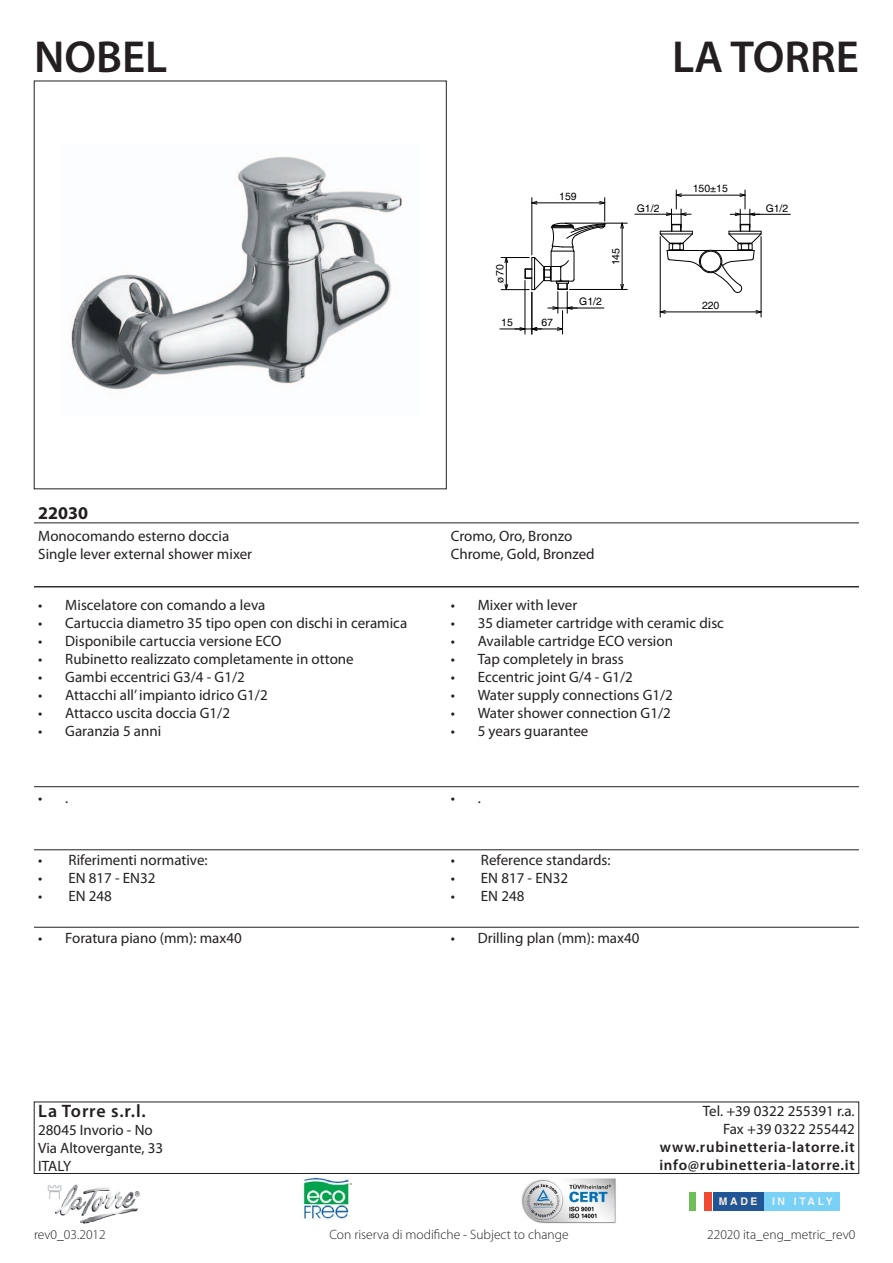
<style>
.page{position:relative;width:893px;height:1263px;background:#fff}
.page>*{position:absolute;margin:0;border:0;box-sizing:border-box;transform-origin:0 0}
.t1{font:600 45px "Myriad Pro";color:#231f20}
.t2{font:600 18px "Myriad Pro";letter-spacing:.05em;color:#231f20}
.t3{font:700 18px "Myriad Pro";color:#231f20}
.t4{font:15px/18px "Myriad Pro";color:#231f20}
.t5{font:600 15px/18px "Myriad Pro";letter-spacing:.05em;color:#231f20}
.t6{font:300 13.5px "Myriad Pro";color:#231f20}
.t7{font:10.5px "Helvetica";color:#000}
.t8{font:700 10.5px "Helvetica";letter-spacing:.25em;color:#f2f3f4}
.t9{font:700 10.5px "Helvetica";color:#feeddb}
</style>
<div class="page">
<div style="left:34px;top:1102px;width:825px;height:72px;border:1px solid #231f20"></div>
<img style="left:47px;top:1184px;width:93px;height:40px">
<hr style="left:34px;top:586px;width:825px;height:1px;background:#231f20">
<hr style="left:34px;top:523px;width:825px;height:1px;background:#231f20">
<hr style="left:34px;top:849px;width:825px;height:1px;background:#231f20">
<hr style="left:34px;top:927px;width:825px;height:1px;background:#231f20">
<hr style="left:34px;top:786px;width:825px;height:1px;background:#231f20">
<hr style="left:34px;top:587px;width:825px;height:1px;background:#231f20">
<div style="left:713px;top:1192px;width:52px;height:18px;background:#205696"></div>
<div style="left:765px;top:1192px;width:75px;height:18px;background:#79d2f6"></div>
<div style="left:689px;top:1192px;width:8px;height:18px;background:#6ebf59"></div>
<div style="left:704px;top:1192px;width:8px;height:18px;background:#ef4b33"></div>
<img style="left:521px;top:1178px;width:95px;height:45px">
<img style="left:303px;top:1178px;width:49px;height:42px">
<img style="left:71px;top:156px;width:332px;height:234px">
<hr style="left:635px;top:214px;width:31px;height:1px;background:#000">
<hr style="left:750px;top:214px;width:40px;height:1px;background:#000">
<hr style="left:660px;top:237px;width:1px;height:80px;background:#000">
<hr style="left:761px;top:237px;width:1px;height:80px;background:#000">
<hr style="left:665px;top:312px;width:91px;height:1px;background:#000">
<svg style="left:660px;top:310px;width:6px;height:4px"></svg>
<svg style="left:755px;top:310px;width:7px;height:4px"></svg>
<svg style="left:659px;top:190px;width:103px;height:103px"></svg>
<hr style="left:569px;top:289px;width:58px;height:1px;background:#000">
<hr style="left:565px;top:223px;width:62px;height:1px;background:#000">
<hr style="left:622px;top:228px;width:1px;height:56px;background:#000">
<svg style="left:620px;top:284px;width:4px;height:5px"></svg>
<svg style="left:620px;top:222px;width:4px;height:7px"></svg>
<svg style="left:500px;top:198px;width:106px;height:136px"></svg>
<h1 class="t1" style="left:34px;top:28px;width:135px">NOBEL</h1>
<h1 class="t1" style="left:672px;top:28px;width:188px">LA TORRE</h1>
<p class="t7" style="left:559px;top:190px;width:19px">159</p>
<p class="t7" style="left:494px;top:283px;width:20px;rotate:-90deg">ø70</p>
<p class="t7" style="left:501px;top:316px;width:13px">15</p>
<p class="t7" style="left:541px;top:316px;width:13px">67</p>
<p class="t7" style="left:610px;top:265px;width:19px;rotate:-90deg">145</p>
<p class="t7" style="left:579px;top:296px;width:24px">G1/2</p>
<p class="t7" style="left:693px;top:183px;width:37px">150±15</p>
<p class="t7" style="left:637px;top:202px;width:24px">G1/2</p>
<p class="t7" style="left:766px;top:202px;width:24px">G1/2</p>
<p class="t7" style="left:702px;top:299px;width:19px">220</p>
<p class="t3" style="left:38px;top:501px;width:51px">22030</p>
<p class="t4" style="left:38px;top:527px;width:215px">Monocomando esterno doccia<br>Single lever external shower mixer</p>
<p class="t4" style="left:38px;top:595px;width:229px">• Miscelatore con comando a leva</p>
<p class="t4" style="left:38px;top:613px;width:370px">• Cartuccia diametro 35 tipo open con dischi in ceramica</p>
<p class="t4" style="left:38px;top:631px;width:245px">• Disponibile cartuccia versione ECO</p>
<p class="t4" style="left:38px;top:649px;width:317px">• Rubinetto realizzato completamente in ottone</p>
<p class="t4" style="left:38px;top:667px;width:208px">• Gambi eccentrici G3/4 - G1/2</p>
<p class="t4" style="left:38px;top:685px;width:231px">• Attacchi all’ impianto idrico G1/2</p>
<p class="t4" style="left:38px;top:703px;width:193px">• Attacco uscita doccia G1/2</p>
<p class="t4" style="left:38px;top:721px;width:125px">• Garanzia 5 anni</p>
<p class="t4" style="left:451px;top:527px;width:146px">Cromo, Oro, Bronzo<br>Chrome, Gold, Bronzed</p>
<p class="t4" style="left:451px;top:595px;width:128px">• Mixer with lever</p>
<p class="t4" style="left:451px;top:613px;width:275px">• 35 diameter cartridge with ceramic disc</p>
<p class="t4" style="left:451px;top:631px;width:224px">• Available cartridge ECO version</p>
<p class="t4" style="left:451px;top:649px;width:175px">• Tap completely in brass</p>
<p class="t4" style="left:451px;top:667px;width:184px">• Eccentric joint G/4 - G1/2</p>
<p class="t4" style="left:451px;top:685px;width:224px">• Water supply connections G1/2</p>
<p class="t4" style="left:451px;top:703px;width:222px">• Water shower connection G1/2</p>
<p class="t4" style="left:451px;top:721px;width:139px">• 5 years guarantee</p>
<p class="t4" style="left:38px;top:789px;width:32px">• .</p>
<p class="t4" style="left:451px;top:789px;width:32px">• .</p>
<p class="t4" style="left:38px;top:851px;width:171px">• Riferimenti normative:</p>
<p class="t4" style="left:38px;top:869px;width:119px">• EN 817 - EN32</p>
<p class="t4" style="left:38px;top:887px;width:75px">• EN 248</p>
<p class="t4" style="left:451px;top:851px;width:161px">• Reference standards:</p>
<p class="t4" style="left:451px;top:869px;width:119px">• EN 817 - EN32</p>
<p class="t4" style="left:451px;top:887px;width:75px">• EN 248</p>
<p class="t4" style="left:38px;top:929px;width:205px">• Foratura piano (mm): max40</p>
<p class="t4" style="left:451px;top:929px;width:190px">• Drilling plan (mm): max40</p>
<p class="t2" style="left:38px;top:1100px;width:109px">La Torre s.r.l.</p>
<p class="t4" style="left:38px;top:1121px;width:126px">28045 Invorio - No<br>Via Altovergante, 33<br>ITALY</p>
<p class="t4" style="left:703px;top:1102px;width:153px;text-align:right">Tel. +39 0322 255391 r.a.<br>Fax +39 0322 255442</p>
<p class="t5" style="left:659px;top:1138px;width:197px">www.rubinetteria-latorre.it info@rubinetteria-latorre.it</p>
<p class="t9" style="left:719px;top:1195px;width:40px">MADE</p>
<p class="t8" style="left:772px;top:1195px;width:62px">IN ITALY</p>
<p class="t6" style="left:34px;top:1226px;width:73px">rev0_03.2012</p>
<p class="t6" style="left:329px;top:1226px;width:241px">Con riserva di modifiche - Subject to change</p>
<p class="t6" style="left:707px;top:1226px;width:150px">22020 ita_eng_metric_rev0</p>
</div>
